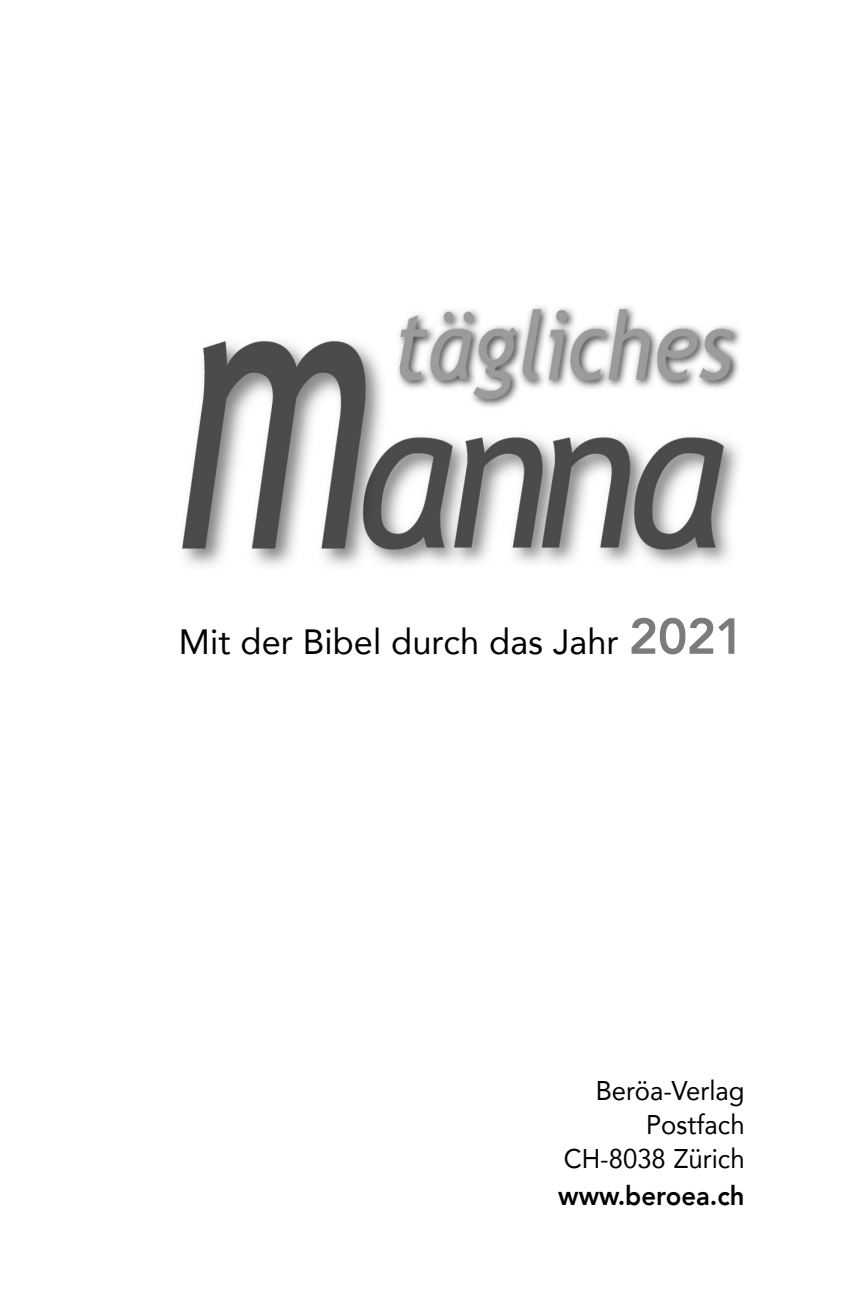
<style>
.page{position:relative;width:851px;height:1312px;background:#fff}
.page>*{position:absolute;margin:0;border:0;box-sizing:border-box;transform-origin:0 0}
.t1{font:35px "Avenir";letter-spacing:.005em;color:#000}
.t2{font:27px "Avenir";color:#000;scale:.95 1}
.t3{font:800 27px "Avenir";color:#000;scale:.95 1}
.s1{font-weight:800;font-size:50px;color:#7c7b7b}
</style>
<div class="page">
<img style="left:182px;top:306px;width:559px;height:260px">
<p class="t1" style="left:179px;top:613px;width:567px">Mit der Bibel durch das Jahr <span class="s1">2021</span></p>
<p class="t2" style="left:595px;top:1068px;width:158px">Beröa-Verlag</p>
<p class="t2" style="left:646px;top:1102px;width:105px">Postfach</p>
<p class="t2" style="left:563px;top:1136px;width:192px">CH-8038 Zürich</p>
<p class="t3" style="left:558px;top:1174px;width:197px">www.beroea.ch</p>
</div>
